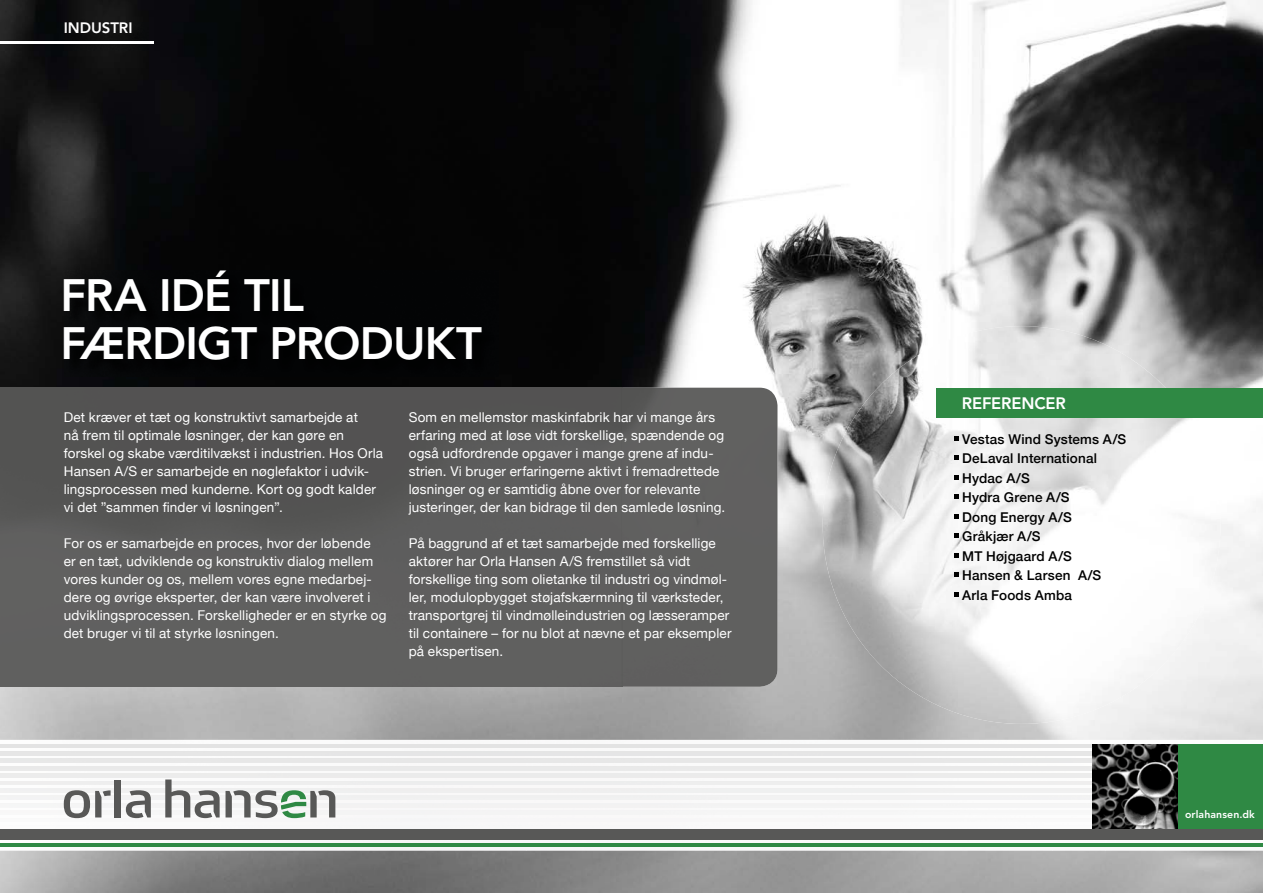
<style>
.page{position:relative;width:1263px;height:893px;background:#fff}
.page>*{position:absolute;margin:0;border:0;box-sizing:border-box;transform-origin:0 0}
.t1{font:800 45px/48px "Avenir LT Std";letter-spacing:-.02em;color:#fff}
.t2{font:800 16.5px "Avenir LT Std";letter-spacing:-.005em;color:#fff}
.t3{font:800 15px "Avenir LT Std";letter-spacing:-.005em;color:#fff}
.t4{font:13.5px/18px "Helvetica Neue";letter-spacing:.01em;color:#fff}
.t5{font:500 13.5px/19.5px "Helvetica Neue";letter-spacing:.015em;color:#000}
.t6{font:800 10.5px "Avenir LT Std";letter-spacing:.01em;color:#fff}
</style>
<div class="page">
<img style="left:0;top:0;width:1263px;height:893px">
<img style="left:0;top:740px;width:1052px;height:110px">
<img style="left:1052px;top:740px;width:211px;height:34px">
<img style="left:1052px;top:777px;width:53px;height:73px">
<img style="left:1105px;top:840px;width:158px;height:10px">
<img style="left:0;top:825px;width:1093px;height:4px">
<img style="left:0;top:818px;width:1093px;height:4px">
<hr style="left:0;top:811px;width:1093px;height:3px;background:#f5f5f5">
<hr style="left:0;top:803px;width:1093px;height:4px;background:#f3f3f3">
<hr style="left:0;top:796px;width:1093px;height:4px;background:#f2f2f2">
<hr style="left:0;top:788px;width:1093px;height:4px;background:#eff0f0">
<hr style="left:0;top:781px;width:1093px;height:4px;background:#eee">
<hr style="left:0;top:774px;width:1093px;height:3px;background:#ecebeb">
<hr style="left:0;top:766px;width:1093px;height:4px;background:#e9e9e9">
<hr style="left:0;top:759px;width:1093px;height:4px;background:#e7e7e7">
<hr style="left:0;top:751px;width:1093px;height:4px;background:#e5e5e6">
<hr style="left:0;top:744px;width:1093px;height:4px;background:#e3e3e3">
<div style="left:1178px;top:744px;width:85px;height:85px;background:#2f8944"></div>
<div style="left:115px;top:779px;width:6px;height:38px;background:#585857"></div>
<svg style="left:165px;top:779px;width:55px;height:39px"></svg>
<svg style="left:64px;top:790px;width:47px;height:28px"></svg>
<svg style="left:126px;top:790px;width:25px;height:28px"></svg>
<svg style="left:226px;top:790px;width:109px;height:28px"></svg>
<img style="left:1093px;top:744px;width:85px;height:85px">
<img style="left:0;top:388px;width:777px;height:299px">
<div style="left:64px;top:271px;width:435px;height:106px;background:#030405"></div>
<div style="left:0;top:829px;width:1263px;height:11px;background:#585857"></div>
<hr style="left:0;top:843px;width:1263px;height:3px;background:#2f8944">
<div style="left:65px;top:23px;width:83px;height:27px;background:#101110"></div>
<hr style="left:0;top:41px;width:153px;height:3px;background:#fff">
<img style="left:872px;top:326px;width:249px;height:398px">
<img style="left:1121px;top:353px;width:50px;height:344px">
<img style="left:823px;top:393px;width:49px;height:264px">
<img style="left:1171px;top:417px;width:49px;height:240px">
<svg style="left:954px;top:436px;width:4px;height:5px"></svg>
<svg style="left:954px;top:456px;width:4px;height:4px"></svg>
<svg style="left:954px;top:475px;width:4px;height:5px"></svg>
<svg style="left:954px;top:495px;width:4px;height:4px"></svg>
<svg style="left:954px;top:514px;width:4px;height:5px"></svg>
<svg style="left:954px;top:534px;width:4px;height:4px"></svg>
<svg style="left:954px;top:553px;width:4px;height:5px"></svg>
<svg style="left:954px;top:573px;width:4px;height:4px"></svg>
<svg style="left:954px;top:592px;width:4px;height:5px"></svg>
<div style="left:936px;top:388px;width:327px;height:29px;background:#2f8944"></div>
<p class="t3" style="left:64px;top:19px;width:70px">INDUSTRI</p>
<h1 class="t1" style="left:61px;top:272px;width:423px">FRA IDÉ TIL<br>FÆRDIGT PRODUKT</h1>
<p class="t4" style="left:64px;top:408px;width:321px">Det kræver et tæt og konstruktivt samarbejde at<br>nå frem til optimale løsninger, der kan gøre en forskel og skabe værditilvækst i industrien. Hos Orla Hansen A/S er samarbejde en nøglefaktor i udvik&shy;lingsprocessen med kunderne. Kort og godt kalder vi det ”sammen finder vi løsningen”.</p>
<p class="t4" style="left:64px;top:534px;width:324px">For os er samarbejde en proces, hvor der løbende<br>er en tæt, udviklende og konstruktiv dialog mellem vores kunder og os, mellem vores egne medarbej&shy;dere og øvrige eksperter, der kan være involveret i udviklingsprocessen. Forskelligheder er en styrke og det bruger vi til at styrke løsningen.</p>
<p class="t4" style="left:409px;top:408px;width:318px">Som en mellemstor maskinfabrik har vi mange års erfaring med at løse vidt forskellige, spændende og også udfordrende opgaver i mange grene af indu&shy;strien. Vi bruger erfaringerne aktivt i fremadrettede løsninger og er samtidig åbne over for relevante justeringer, der kan bidrage til den samlede løsning.</p>
<p class="t4" style="left:409px;top:534px;width:324px">På baggrund af et tæt samarbejde med forskellige aktører har Orla Hansen A/S fremstillet så vidt forskellige ting som olietanke til industri og vindmøl&shy;ler, modulopbygget støjafskærmning til værksteder, transportgrej til vindmølleindustrien og læsseramper til containere – for nu blot at nævne et par eksempler på ekspertisen.</p>
<p class="t2" style="left:962px;top:393px;width:106px">REFERENCER</p>
<p class="t5" style="left:962px;top:428px;width:166px">Vestas Wind Systems A/S<br>DeLaval International<br>Hydac A/S<br>Hydra Grene A/S<br>Dong Energy A/S<br>Gråkjær A/S<br>MT Højgaard A/S<br>Hansen &amp; Larsen A/S<br>Arla Foods Amba</p>
<p class="t6" style="left:1185px;top:808px;width:71px">orlahansen.dk</p>
</div>
